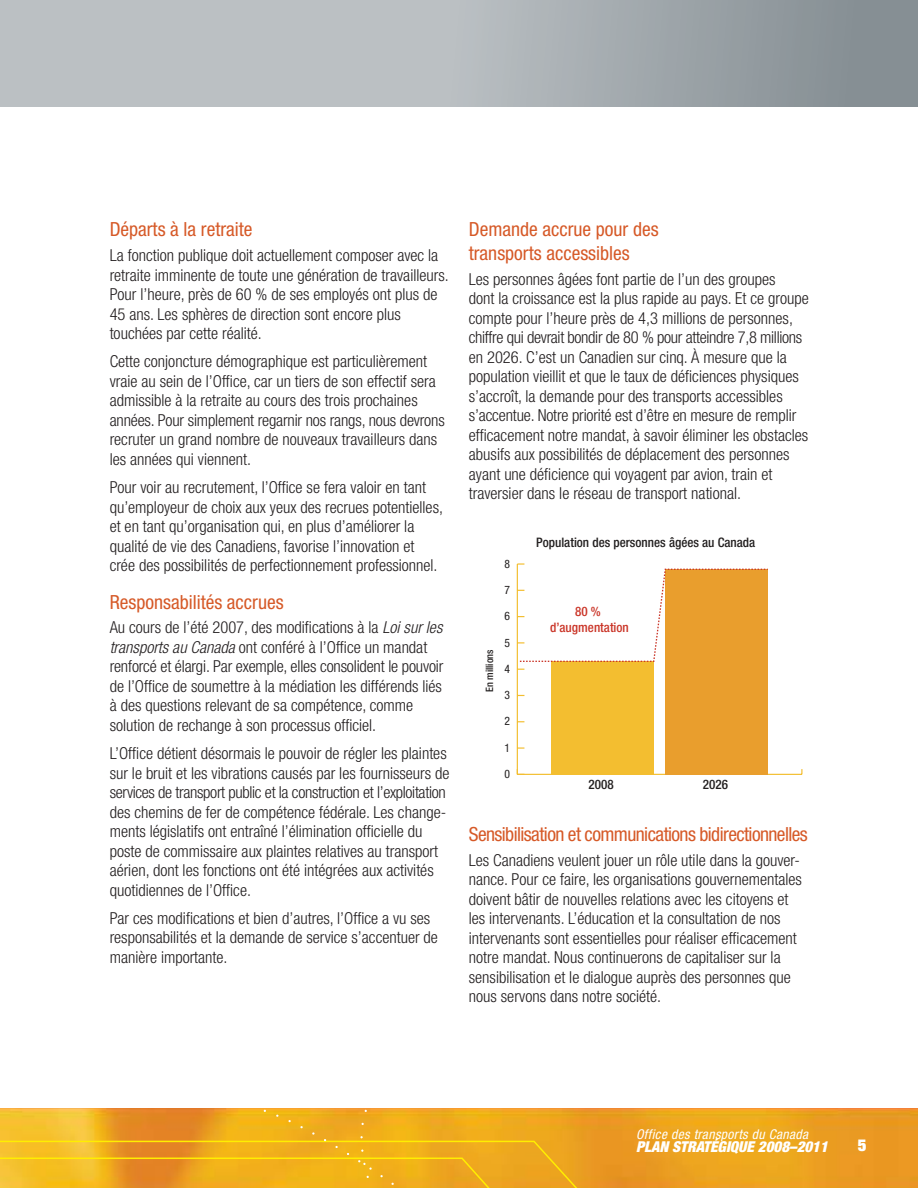
<style>
.page{position:relative;width:918px;height:1188px;background:#fff}
.page>*{position:absolute;margin:0;border:0;box-sizing:border-box;transform-origin:0 0}
.t1{font:condensed 19.5px/23.4px "Helvetica Neue";color:#d65927}
.t2{font:condensed 19.5px "Helvetica Neue";letter-spacing:-.03em;color:#d65927}
.t3{font:300 condensed 16.5px/19.5px "Helvetica Neue";color:#231f20}
.t4{font:900 expanded 16.5px "Helvetica Neue";color:#fff}
.t5{font:italic 900 condensed 15px "Helvetica Neue";color:#fff}
.t6{font:italic condensed 13.5px "Helvetica Neue";letter-spacing:.03em;color:#fff}
.t7{font:500 condensed 13.05px "Helvetica Neue";color:#221f1f}
.t8{font:500 condensed 13.05px/15.8px "Helvetica Neue";color:#ca3528;text-align:center}
.t9{font:condensed 11.7px "Helvetica Neue";color:#221f1f}
.t10{font:500 condensed 10.2px "Helvetica Neue";color:#221f1f}
.s1{font-style:italic}
</style>
<div class="page">
<svg style="left:0;top:1108px;width:918px;height:80px;background:#eda422"></svg>
<svg style="left:262px;top:1108px;width:274px;height:80px;background:#f0ae1c"></svg>
<svg style="left:0;top:0;width:918px;height:106px;background:#abb1b5"></svg>
<hr style="left:517px;top:774px;width:285px;height:1px;background:#f3be30">
<hr style="left:517px;top:564px;width:1px;height:210px;background:#f3be30">
<svg style="left:518px;top:747px;width:6px;height:2px"></svg>
<div style="left:665px;top:569px;width:103px;height:205px;background:#e99e2d"></div>
<div style="left:551px;top:661px;width:103px;height:113px;background:#f3be30"></div>
<svg style="left:517px;top:563px;width:251px;height:100px"></svg>
<p class="t1" style="left:110px;top:218px;width:144px">Départs à la retraite</p>
<p class="t3" style="left:110px;top:246px;width:341px">La fonction publique doit actuellement composer avec la retraite imminente de toute une génération de travailleurs.<br>Pour l’heure, près de 60 % de ses employés ont plus de 45 ans. Les sphères de direction sont encore plus touchées par cette réalité.</p>
<p class="t3" style="left:110px;top:352px;width:337px">Cette conjoncture démographique est particulièrement vraie au sein de l’Office, car un tiers de son effectif sera admissible à la retraite au cours des trois prochaines années. Pour simplement regarnir nos rangs, nous devrons recruter un grand nombre de nouveaux travailleurs dans les années qui viennent.</p>
<p class="t3" style="left:110px;top:477px;width:335px">Pour voir au recrutement, l’Office se fera valoir en tant qu’employeur de choix aux yeux des recrues potentielles, et en tant qu’organisation qui, en plus d’améliorer la qualité de vie des Canadiens, favorise l’innovation et crée des possibilités de perfectionnement professionnel.</p>
<p class="t1" style="left:110px;top:590px;width:175px">Responsabilités accrues</p>
<p class="t3" style="left:110px;top:618px;width:335px">Au cours de l’été 2007, des modifications à la <span class="s1">Loi sur les transports au Canada</span> ont conféré à l’Office un mandat renforcé et élargi. Par exemple, elles consolident le pouvoir de l’Office de soumettre à la médiation les différends liés à des questions relevant de sa compétence, comme solution de rechange à son processus officiel.</p>
<p class="t3" style="left:110px;top:743px;width:341px">L’Office détient désormais le pouvoir de régler les plaintes sur le bruit et les vibrations causés par les fournisseurs de services de transport public et la construction et l’exploitation des chemins de fer de compétence fédérale. Les change&shy;ments législatifs ont entraîné l’élimination officielle du poste de commissaire aux plaintes relatives au transport aérien, dont les fonctions ont été intégrées aux activités quotidiennes de l’Office.</p>
<p class="t3" style="left:110px;top:908px;width:330px">Par ces modifications et bien d’autres, l’Office a vu ses responsabilités et la demande de service s’accentuer de manière importante.</p>
<p class="t1" style="left:469px;top:218px;width:191px">Demande accrue pour des transports accessibles</p>
<p class="t3" style="left:469px;top:269px;width:341px">Les personnes âgées font partie de l’un des groupes<br>dont la croissance est la plus rapide au pays. Et ce groupe compte pour l’heure près de 4,3 millions de personnes, chiffre qui devrait bondir de 80 % pour atteindre 7,8 millions en 2026. C’est un Canadien sur cinq. À mesure que la population vieillit et que le taux de déficiences physiques s’accroît, la demande pour des transports accessibles s’accentue. Notre priorité est d’être en mesure de remplir efficacement notre mandat, à savoir éliminer les obstacles abusifs aux possibilités de déplacement des personnes ayant une déficience qui voyagent par avion, train et traversier dans le réseau de transport national.</p>
<p class="t10" style="left:483px;top:692px;width:44px;rotate:-90deg">En millions</p>
<p class="t9" style="left:504px;top:557px;width:7px">8</p>
<p class="t9" style="left:504px;top:583px;width:7px">7</p>
<p class="t9" style="left:504px;top:609px;width:7px">6</p>
<p class="t9" style="left:504px;top:636px;width:7px">5</p>
<p class="t9" style="left:504px;top:662px;width:7px">4</p>
<p class="t9" style="left:504px;top:688px;width:7px">3</p>
<p class="t9" style="left:504px;top:715px;width:7px">2</p>
<p class="t9" style="left:504px;top:741px;width:7px">1</p>
<p class="t9" style="left:504px;top:767px;width:7px">0</p>
<p class="t7" style="left:536px;top:535px;width:221px">Population des personnes âgées au Canada</p>
<p class="t8" style="left:550px;top:603px;width:80px">80 % d’augmentation</p>
<p class="t7" style="left:589px;top:776px;width:27px">2008</p>
<p class="t7" style="left:703px;top:776px;width:27px">2026</p>
<p class="t2" style="left:469px;top:823px;width:340px">Sensibilisation et communications bidirectionnelles</p>
<p class="t3" style="left:469px;top:850px;width:335px">Les Canadiens veulent jouer un rôle utile dans la gouver&shy;nance. Pour ce faire, les organisations gouvernementales doivent bâtir de nouvelles relations avec les citoyens et les intervenants. L’éducation et la consultation de nos intervenants sont essentielles pour réaliser efficacement notre mandat. Nous continuerons de capitaliser sur la sensibilisation et le dialogue auprès des personnes que nous servons dans notre société.</p>
<p class="t6" style="left:636px;top:1126px;width:174px">Office des transports du Canada</p>
<p class="t5" style="left:636px;top:1138px;width:193px">PLAN STRATÉGIQUE 2008–2011</p>
<p class="t4" style="left:858px;top:1135px;width:10px">5</p>
</div>
